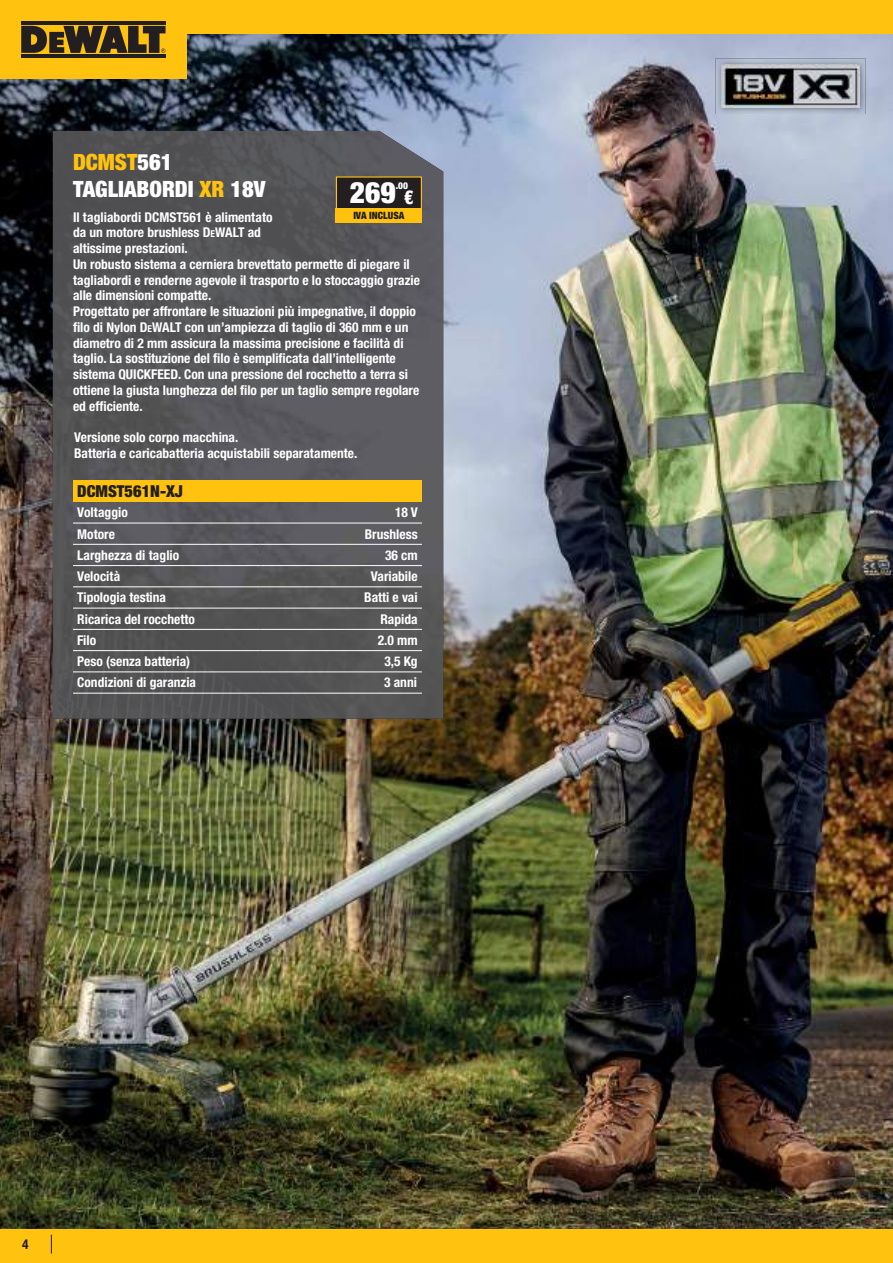
<style>
.page{position:relative;width:893px;height:1263px;background:#fff}
.page>*{position:absolute;margin:0;border:0;box-sizing:border-box;transform-origin:0 0}
.t1{font:900 condensed 29.55px "Helvetica Neue LTW1 G";color:#fff}
.t2{font:900 condensed 22.5px/27px "Helvetica Neue LTW1 G";color:#fff}
.t3{font:900 condensed 19.05px "Helvetica Neue LTW1 G";color:#fff}
.t4{font:900 condensed 16.5px "Helvetica Neue LTW1 G";color:#231f20}
.t5{font:700 condensed 13.5px/15.8px "Helvetica Neue LTW1 G";color:#fff}
.t6{font:700 condensed 13.5px "Helvetica Neue LTW1 G";color:#231f20}
.t7{font:900 condensed 10.05px "Helvetica Neue LTW1 G";color:#231f20}
.t8{font:900 condensed 9.45px "Helvetica Neue LTW1 G";color:#fff}
.s1{color:#ffc20e}
.s2{font-size:9.45px}
</style>
<div class="page">
<img style="left:0;top:34px;width:893px;height:1195px">
<img style="left:53px;top:131px;width:390px;height:588px">
<div style="left:73px;top:480px;width:349px;height:22px;background:#ffc20e"></div>
<hr style="left:73px;top:544px;width:187px;height:1px;background:#fff">
<hr style="left:260px;top:544px;width:162px;height:1px;background:#fff">
<hr style="left:73px;top:565px;width:187px;height:1px;background:#fff">
<hr style="left:260px;top:565px;width:162px;height:1px;background:#fff">
<hr style="left:73px;top:586px;width:187px;height:1px;background:#fff">
<hr style="left:260px;top:586px;width:162px;height:1px;background:#fff">
<hr style="left:73px;top:608px;width:187px;height:1px;background:#fff">
<hr style="left:260px;top:608px;width:162px;height:1px;background:#fff">
<hr style="left:73px;top:629px;width:187px;height:1px;background:#fff">
<hr style="left:260px;top:629px;width:162px;height:1px;background:#fff">
<hr style="left:73px;top:650px;width:187px;height:1px;background:#fff">
<hr style="left:260px;top:650px;width:162px;height:1px;background:#fff">
<hr style="left:73px;top:671px;width:187px;height:1px;background:#fff">
<hr style="left:260px;top:671px;width:162px;height:1px;background:#fff">
<hr style="left:73px;top:693px;width:187px;height:1px;background:#fff">
<hr style="left:260px;top:693px;width:162px;height:1px;background:#fff">
<hr style="left:73px;top:523px;width:187px;height:1px;background:#fff">
<hr style="left:260px;top:523px;width:162px;height:1px;background:#fff">
<img style="left:715px;top:59px;width:150px;height:55px">
<img style="left:722px;top:65px;width:137px;height:42px">
<div style="left:0;top:0;width:893px;height:34px;background:#ffc20e"></div>
<div style="left:0;top:0;width:187px;height:79px;background:#ffc20e"></div>
<hr style="left:21px;top:21px;width:145px;height:4px;background:#231f20">
<hr style="left:21px;top:54px;width:145px;height:4px;background:#231f20">
<svg style="left:21px;top:26px;width:145px;height:27px"></svg>
<div style="left:0;top:1229px;width:893px;height:34px;background:#ffc20e"></div>
<svg style="left:51px;top:1235px;width:1px;height:18px"></svg>
<svg style="left:335px;top:176px;width:88px;height:35px;background:#322a21"></svg>
<div style="left:336px;top:208px;width:86px;height:15px;background:#ffc20e"></div>
<h2 class="t2" style="left:73px;top:151px;width:194px"><span class="s1">DCMST</span>561<br>TAGLIABORDI <span class="s1">XR</span> 18V</h2>
<p class="t5" style="left:73px;top:211px;width:348px">Il tagliabordi DCMST561 è alimentato<br>da un motore brushless D<span class="s2">E</span>WALT ad<br>altissime prestazioni.<br>Un robusto sistema a cerniera brevettato permette di piegare il tagliabordi e renderne agevole il trasporto e lo stoccaggio grazie alle dimensioni compatte.<br>Progettato per affrontare le situazioni più impegnative, il doppio filo di Nylon D<span class="s2">E</span>WALT con un’ampiezza di taglio di 360 mm e un diametro di 2 mm assicura la massima precisione e facilità di taglio. La sostituzione del filo è semplificata dall’intelligente sistema QUICKFEED. Con una pressione del rocchetto a terra si ottiene la giusta lunghezza del filo per un taglio sempre regolare ed efficiente.</p>
<p class="t5" style="left:74px;top:431px;width:285px">Versione solo corpo macchina.<br>Batteria e caricabatteria acquistabili separatamente.</p>
<p class="t4" style="left:77px;top:485px;width:107px">DCMST561N-XJ</p>
<p class="t5" style="left:77px;top:506px;width:52px">Voltaggio</p>
<p class="t5" style="left:395px;top:506px;width:24px">18 V</p>
<p class="t5" style="left:77px;top:527px;width:39px">Motore</p>
<p class="t5" style="left:365px;top:527px;width:54px">Brushless</p>
<p class="t5" style="left:77px;top:549px;width:104px">Larghezza di taglio</p>
<p class="t5" style="left:385px;top:549px;width:34px">36 cm</p>
<p class="t5" style="left:77px;top:570px;width:44px">Velocità</p>
<p class="t5" style="left:371px;top:570px;width:48px">Variabile</p>
<p class="t5" style="left:77px;top:591px;width:90px">Tipologia testina</p>
<p class="t5" style="left:364px;top:591px;width:55px">Batti e vai</p>
<p class="t5" style="left:77px;top:612px;width:119px">Ricarica del rocchetto</p>
<p class="t5" style="left:381px;top:612px;width:39px">Rapida</p>
<p class="t5" style="left:77px;top:634px;width:20px">Filo</p>
<p class="t5" style="left:378px;top:634px;width:41px">2.0 mm</p>
<p class="t5" style="left:77px;top:655px;width:115px">Peso (senza batteria)</p>
<p class="t5" style="left:384px;top:655px;width:35px">3,5 Kg</p>
<p class="t5" style="left:77px;top:676px;width:120px">Condizioni di garanzia</p>
<p class="t5" style="left:384px;top:676px;width:34px">3 anni</p>
<h1 class="t1" style="left:350px;top:182px;width:48px">269</h1>
<p class="t8" style="left:396px;top:182px;width:14px">.00</p>
<p class="t7" style="left:353px;top:212px;width:53px">IVA INCLUSA</p>
<h3 class="t3" style="left:404px;top:190px;width:11px">€</h3>
<p class="t6" style="left:22px;top:1240px;width:8px">4</p>
</div>
